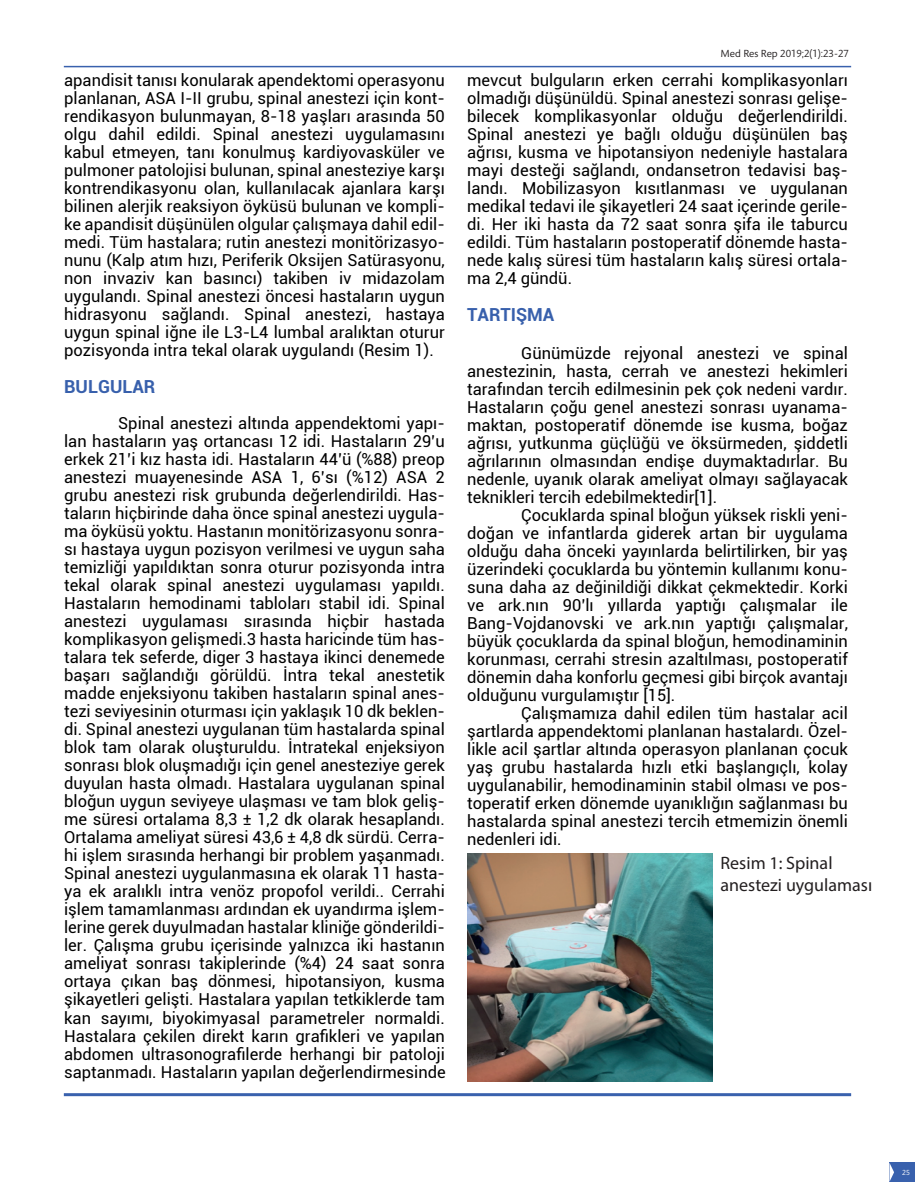
<style>
.page{position:relative;width:915px;height:1191px;background:#fff}
.page>*{position:absolute;margin:0;border:0;box-sizing:border-box;transform-origin:0 0}
.t1{font:18px/21.6px "Myriad Pro";color:#231f20}
.t2{font:700 18px "Roboto";color:#3860ac}
.t3{font:16.5px/18px "Roboto";color:#000001;text-align:justify}
.t4{font:10.5px "Mundo Sans Std";color:#231f20}
.t5{font:7.5px "Mundo Sans Std";color:#fff}
</style>
<div class="page">
<hr style="left:64px;top:1093px;width:786px;height:3px;background:#3961ad">
<div style="left:889px;top:1162px;width:25px;height:19px;background:#3961ad"></div>
<svg style="left:889px;top:1163px;width:4px;height:18px"></svg>
<hr style="left:64px;top:66px;width:786px;height:1px;background:#3961ad">
<img style="left:467px;top:853px;width:245px;height:228px">
<p class="t3" style="left:64px;top:71px;width:382px">apandisit tanısı konularak apendektomi operasyonu planlanan, ASA I-II grubu, spinal anestezi için kont&shy;rendikasyon bulunmayan, 8-18 yaşları arasında 50 olgu dahil edildi. Spinal anestezi uygulamasını kabul etmeyen, tanı konulmuş kardiyovasküler ve pulmoner patolojisi bulunan, spinal anesteziye karşı kontrendikasyonu olan, kullanılacak ajanlara karşı bilinen alerjik reaksiyon öyküsü bulunan ve kompli&shy;ke apandisit düşünülen olgular çalışmaya dahil edil&shy;medi. Tüm hastalara; rutin anestezi monitörizasyo&shy;nunu (Kalp atım hızı, Periferik Oksijen Satürasyonu, non invaziv kan basıncı) takiben iv midazolam uygulandı. Spinal anestezi öncesi hastaların uygun hidrasyonu sağlandı. Spinal anestezi, hastaya uygun spinal iğne ile L3-L4 lumbal aralıktan oturur pozisyonda intra tekal olarak uygulandı (Resim 1).</p>
<p class="t2" style="left:64px;top:376px;width:93px">BULGULAR</p>
<p class="t3" style="left:64px;top:414px;width:383px;text-indent:54px">Spinal anestezi altında appendektomi yapı&shy;lan hastaların yaş ortancası 12 idi. Hastaların 29’u erkek 21’i kız hasta idi. Hastaların 44’ü (%88) preop anestezi muayenesinde ASA 1, 6’sı (%12) ASA 2 grubu anestezi risk grubunda değerlendirildi. Has&shy;taların hiçbirinde daha önce spinal anestezi uygula&shy;ma öyküsü yoktu. Hastanın monitörizasyonu sonra&shy;sı hastaya uygun pozisyon verilmesi ve uygun saha temizliği yapıldıktan sonra oturur pozisyonda intra tekal olarak spinal anestezi uygulaması yapıldı.<br>Hastaların hemodinami tabloları stabil idi. Spinal anestezi uygulaması sırasında hiçbir hastada komplikasyon gelişmedi.3 hasta haricinde tüm has&shy;talara tek seferde, diger 3 hastaya ikinci denemede başarı sağlandığı görüldü. İntra tekal anestetik madde enjeksiyonu takiben hastaların spinal anes&shy;tezi seviyesinin oturması için yaklaşık 10 dk beklen&shy;di. Spinal anestezi uygulanan tüm hastalarda spinal blok tam olarak oluşturuldu. İntratekal enjeksiyon sonrası blok oluşmadığı için genel anesteziye gerek duyulan hasta olmadı. Hastalara uygulanan spinal bloğun uygun seviyeye ulaşması ve tam blok geliş&shy;me süresi ortalama 8,3 ± 1,2 dk olarak hesaplandı.<br>Ortalama ameliyat süresi 43,6 ± 4,8 dk sürdü. Cerra&shy;hi işlem sırasında herhangi bir problem yaşanmadı.<br>Spinal anestezi uygulanmasına ek olarak 11 hasta&shy;ya ek aralıklı intra venöz propofol verildi.. Cerrahi işlem tamamlanması ardından ek uyandırma işlem&shy;lerine gerek duyulmadan hastalar kliniğe gönderildi&shy;ler. Çalışma grubu içerisinde yalnızca iki hastanın ameliyat sonrası takiplerinde (%4) 24 saat sonra ortaya çıkan baş dönmesi, hipotansiyon, kusma şikayetleri gelişti. Hastalara yapılan tetkiklerde tam kan sayımı, biyokimyasal parametreler normaldi.<br>Hastalara çekilen direkt karın grafikleri ve yapılan abdomen ultrasonografilerde herhangi bir patoloji saptanmadı. Hastaların yapılan değerlendirmesinde</p>
<p class="t4" style="left:720px;top:48px;width:130px">Med Res Rep 2019;2(1):23-27</p>
<p class="t3" style="left:467px;top:71px;width:382px">mevcut bulguların erken cerrahi komplikasyonları olmadığı düşünüldü. Spinal anestezi sonrası gelişe&shy;bilecek komplikasyonlar olduğu değerlendirildi.<br>Spinal anestezi ye bağlı olduğu düşünülen baş ağrısı, kusma ve hipotansiyon nedeniyle hastalara mayi desteği sağlandı, ondansetron tedavisi baş&shy;landı. Mobilizasyon kısıtlanması ve uygulanan medikal tedavi ile şikayetleri 24 saat içerinde gerile&shy;di. Her iki hasta da 72 saat sonra şifa ile taburcu edildi. Tüm hastaların postoperatif dönemde hasta&shy;nede kalış süresi tüm hastaların kalış süresi ortala&shy;ma 2,4 gündü.</p>
<p class="t2" style="left:467px;top:304px;width:89px">TARTIŞMA</p>
<p class="t3" style="left:467px;top:344px;width:382px;text-indent:54px">Günümüzde rejyonal anestezi ve spinal anestezinin, hasta, cerrah ve anestezi hekimleri tarafından tercih edilmesinin pek çok nedeni vardır.<br>Hastaların çoğu genel anestezi sonrası uyanama&shy;maktan, postoperatif dönemde ise kusma, boğaz ağrısı, yutkunma güçlüğü ve öksürmeden, şiddetli ağrılarının olmasından endişe duymaktadırlar. Bu nedenle, uyanık olarak ameliyat olmayı sağlayacak teknikleri tercih edebilmektedir[1].</p>
<p class="t3" style="left:467px;top:506px;width:382px;text-indent:54px">Çocuklarda spinal bloğun yüksek riskli yeni&shy;doğan ve infantlarda giderek artan bir uygulama olduğu daha önceki yayınlarda belirtilirken, bir yaş üzerindeki çocuklarda bu yöntemin kullanımı konu&shy;suna daha az değinildiği dikkat çekmektedir. Korki ve ark.nın 90’lı yıllarda yaptığı çalışmalar ile Bang-Vojdanovski ve ark.nın yaptığı çalışmalar, büyük çocuklarda da spinal bloğun, hemodinaminin korunması, cerrahi stresin azaltılması, postoperatif dönemin daha konforlu geçmesi gibi birçok avantajı olduğunu vurgulamıştır [15].</p>
<p class="t3" style="left:467px;top:704px;width:382px;text-indent:54px">Çalışmamıza dahil edilen tüm hastalar acil şartlarda appendektomi planlanan hastalardı. Özel&shy;likle acil şartlar altında operasyon planlanan çocuk yaş grubu hastalarda hızlı etki başlangıçlı, kolay uygulanabilir, hemodinaminin stabil olması ve pos&shy;toperatif erken dönemde uyanıklığın sağlanması bu hastalarda spinal anestezi tercih etmemizin önemli nedenleri idi.</p>
<p class="t1" style="left:720px;top:852px;width:153px">Resim 1: Spinal anestezi uygulaması</p>
<p class="t5" style="left:901px;top:1168px;width:9px">25</p>
</div>
